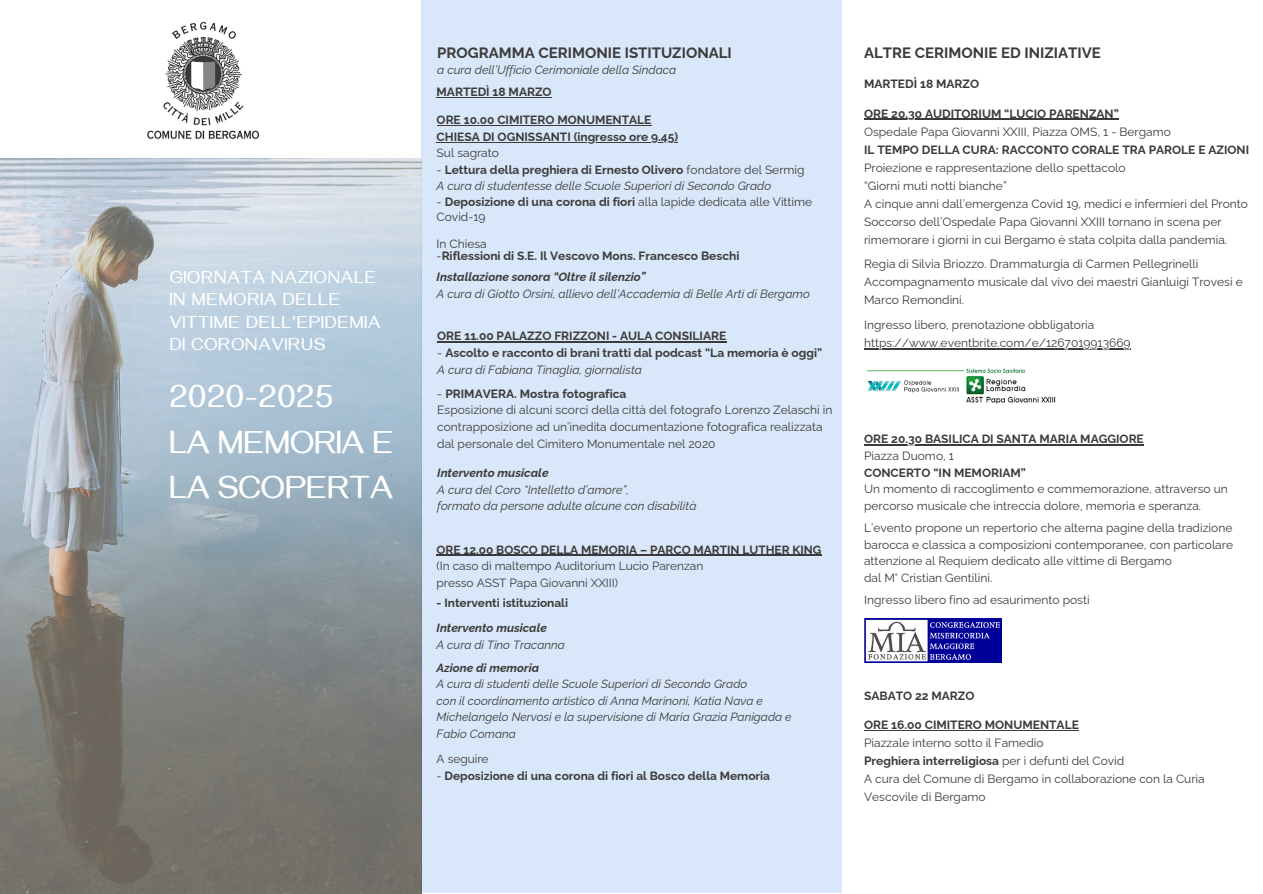
<style>
.page{position:relative;width:1263px;height:894px;background:#fff}
.page>*{position:absolute;margin:0;border:0;box-sizing:border-box;transform-origin:0 0}
.t1{font:700 33.15px/45.5px "Gayathri";color:#fff}
.t2{font:700 18px/22.5px "Gayathri";letter-spacing:.05em;color:#fff}
.t3{font:700 15px "Raleway";color:#3d3b3a}
.t4{font:12px/18px "Raleway";color:#3d3b3a}
.t5{font:700 12px "Raleway";color:#3d3b3a}
.t6{font:italic 12px "Raleway";color:#3d3b3a}
.t7{font:italic 700 12px "Raleway";color:#3d3b3a}
.t8{font:italic 11.85px "Raleway";color:#3d3b3a}
.t9{font:700 11.85px "Raleway";color:#3d3b3a}
.t10{font:11.85px "Raleway";color:#3d3b3a}
.t11{font:italic 700 11.85px "Raleway";color:#3d3b3a}
.s1{font-weight:400}
.s2{font-weight:700}
</style>
<div class="page">
<div style="left:421px;top:0;width:464px;height:892px;background:#d8e7f9"></div>
<img style="left:0;top:158px;width:421px;height:735px">
<img style="left:147px;top:22px;width:112px;height:117px">
<div style="left:842px;top:0;width:421px;height:893px;background:#fff"></div>
<hr style="left:864px;top:118px;width:255px;height:1px;background:#3d3b3a">
<hr style="left:864px;top:348px;width:267px;height:1px;background:#3d3b3a">
<img style="left:867px;top:368px;width:189px;height:36px">
<hr style="left:864px;top:729px;width:215px;height:1px;background:#3d3b3a">
<hr style="left:864px;top:444px;width:280px;height:1px;background:#3d3b3a">
<img style="left:864px;top:618px;width:137px;height:44px">
<hr style="left:437px;top:97px;width:115px;height:1px;background:#3d3b3a">
<hr style="left:437px;top:125px;width:214px;height:1px;background:#3d3b3a">
<hr style="left:437px;top:142px;width:241px;height:1px;background:#3d3b3a">
<hr style="left:437px;top:341px;width:289px;height:1px;background:#3d3b3a">
<hr style="left:437px;top:554px;width:385px;height:1px;background:#3d3b3a">
<p class="t2" style="left:170px;top:269px;width:212px">GIORNATA NAZIONALE<br>IN MEMORIA DELLE<br>VITTIME DELL'EPIDEMIA<br>DI CORONAVIRUS</p>
<p class="t1" style="left:169px;top:380px;width:226px">2020-2025<br>LA MEMORIA E<br>LA SCOPERTA</p>
<p class="t3" style="left:437px;top:44px;width:296px">PROGRAMMA CERIMONIE ISTITUZIONALI</p>
<p class="t6" style="left:437px;top:63px;width:241px">a cura dell’Ufficio Cerimoniale della Sindaca</p>
<p class="t5" style="left:437px;top:85px;width:117px">MARTEDÌ 18 MARZO</p>
<p class="t5" style="left:437px;top:113px;width:216px">ORE 10.00 CIMITERO MONUMENTALE</p>
<p class="t5" style="left:437px;top:130px;width:243px">CHIESA DI OGNISSANTI (ingresso ore 9.45)</p>
<p class="t4" style="left:437px;top:144px;width:64px">Sul sagrato</p>
<p class="t5" style="left:437px;top:163px;width:370px"><span class="s1">-</span> Lettura della preghiera di Ernesto Olivero <span class="s1">fondatore del Sermig</span></p>
<p class="t6" style="left:437px;top:179px;width:336px">A cura di studentesse delle Scuole Superiori di Secondo Grado</p>
<p class="t4" style="left:437px;top:194px;width:377px;line-height:15px">- <span class="s2">Deposizione di una corona di fiori</span> alla lapide dedicata alle Vittime<br>Covid-19</p>
<h3 class="t4" style="left:437px;top:234px;width:52px">In Chiesa</h3>
<h4 class="t5" style="left:437px;top:248px;width:304px"><span class="s1">-</span>Riflessioni di S.E. Il Vescovo Mons. Francesco Beschi</h4>
<p class="t7" style="left:437px;top:270px;width:211px">Installazione sonora “Oltre il silenzio”</p>
<p class="t6" style="left:437px;top:286px;width:375px">A cura di Giotto Orsini, allievo dell’Accademia di Belle Arti di Bergamo</p>
<p class="t5" style="left:437px;top:329px;width:291px">ORE 11.00 PALAZZO FRIZZONI - AULA CONSILIARE</p>
<p class="t5" style="left:437px;top:346px;width:386px"><span class="s1">-</span> Ascolto e racconto di brani tratti dal podcast “La memoria è oggi”</p>
<p class="t6" style="left:437px;top:362px;width:206px">A cura di Fabiana Tinaglia, giornalista</p>
<p class="t5" style="left:437px;top:386px;width:191px"><span class="s1">-</span> PRIMAVERA. Mostra fotografica</p>
<p class="t4" style="left:437px;top:402px;width:397px;line-height:16.6px">Esposizione di alcuni scorci della città del fotografo Lorenzo Zelaschi in contrapposizione ad un’inedita documentazione fotografica realizzata</p>
<p class="t4" style="left:437px;top:434px;width:280px">dal personale del Cimitero Monumentale nel 2020</p>
<p class="t7" style="left:437px;top:465px;width:113px">Intervento musicale</p>
<p class="t6" style="left:437px;top:482px;width:193px">A cura del Coro “Intelletto d’amore”,</p>
<p class="t6" style="left:437px;top:499px;width:261px">formato da persone adulte alcune con disabilità</p>
<p class="t9" style="left:437px;top:542px;width:386px">ORE 12.00 BOSCO DELLA MEMORIA – PARCO MARTIN LUTHER KING</p>
<p class="t10" style="left:437px;top:558px;width:268px">(In caso di maltempo Auditorium Lucio Parenzan</p>
<p class="t10" style="left:437px;top:575px;width:183px">presso ASST Papa Giovanni XXIII)</p>
<p class="t9" style="left:437px;top:595px;width:133px">- Interventi istituzionali</p>
<p class="t11" style="left:437px;top:621px;width:112px">Intervento musicale</p>
<p class="t8" style="left:437px;top:637px;width:130px">A cura di Tino Tracanna</p>
<p class="t11" style="left:437px;top:660px;width:104px">Azione di memoria</p>
<h4 class="t8" style="left:437px;top:676px;width:312px">A cura di studenti delle Scuole Superiori di Secondo Grado</h4>
<p class="t8" style="left:437px;top:693px;width:328px">con il coordinamento artistico di Anna Marinoni, Katia Nava e</p>
<p class="t8" style="left:437px;top:709px;width:357px">Michelangelo Nervosi e la supervisione di Maria Grazia Panigada e</p>
<p class="t8" style="left:437px;top:726px;width:81px">Fabio Comana</p>
<p class="t10" style="left:437px;top:751px;width:54px">A seguire</p>
<p class="t9" style="left:437px;top:768px;width:335px"><span class="s1">-</span> Deposizione di una corona di fiori al Bosco della Memoria</p>
<h4 class="t3" style="left:864px;top:44px;width:238px">ALTRE CERIMONIE ED INIZIATIVE</h4>
<p class="t5" style="left:864px;top:77px;width:117px">MARTEDÌ 18 MARZO</p>
<p class="t5" style="left:864px;top:106px;width:256px">ORE 20.30 AUDITORIUM “LUCIO PARENZAN”</p>
<p class="t4" style="left:864px;top:122px;width:308px">Ospedale Papa Giovanni XXIII, Piazza OMS, 1 - Bergamo</p>
<p class="t5" style="left:864px;top:142px;width:387px">IL TEMPO DELLA CURA: RACCONTO CORALE TRA PAROLE E AZIONI</p>
<p class="t4" style="left:864px;top:158px;width:263px">Proiezione e rappresentazione dello spettacolo</p>
<p class="t4" style="left:864px;top:176px;width:144px">“Giorni muti notti bianche”</p>
<p class="t4" style="left:864px;top:194px;width:385px">A cinque anni dall’emergenza Covid 19, medici e infermieri del Pronto<br>Soccorso dell’Ospedale Papa Giovanni XXIII tornano in scena per rimemorare i giorni in cui Bergamo è stata colpita dalla pandemia.</p>
<p class="t4" style="left:864px;top:255px;width:336px">Regia di Silvia Briozzo. Drammaturgia di Carmen Pellegrinelli</p>
<p class="t4" style="left:864px;top:273px;width:380px">Accompagnamento musicale dal vivo dei maestri Gianluigi Trovesi e<br>Marco Remondini.</p>
<p class="t4" style="left:864px;top:316px;width:232px">Ingresso libero, prenotazione obbligatoria</p>
<p class="t4" style="left:864px;top:334px;width:268px">https://www.eventbrite.com/e/1267019913669</p>
<p class="t5" style="left:864px;top:432px;width:281px">ORE 20.30 BASILICA DI SANTA MARIA MAGGIORE</p>
<p class="t4" style="left:864px;top:446px;width:91px">Piazza Duomo, 1</p>
<p class="t5" style="left:864px;top:465px;width:163px">CONCERTO “IN MEMORIAM”</p>
<p class="t4" style="left:864px;top:480px;width:365px;line-height:16.5px">Un momento di raccoglimento e commemorazione, attraverso un percorso musicale che intreccia dolore, memoria e speranza.</p>
<h5 class="t4" style="left:864px;top:519px;width:370px;line-height:16.5px;text-align:justify">L’evento propone un repertorio che alterna pagine della tradizione barocca e classica a composizioni contemporanee, con particolare attenzione al Requiem dedicato alle vittime di Bergamo</h5>
<p class="t4" style="left:864px;top:568px;width:130px">dal M° Cristian Gentilini.</p>
<p class="t4" style="left:864px;top:590px;width:227px">Ingresso libero fino ad esaurimento posti</p>
<p class="t5" style="left:864px;top:688px;width:112px">SABATO 22 MARZO</p>
<p class="t5" style="left:864px;top:717px;width:216px">ORE 16.00 CIMITERO MONUMENTALE</p>
<p class="t4" style="left:864px;top:733px;width:181px">Piazzale interno sotto il Famedio</p>
<p class="t5" style="left:864px;top:753px;width:262px">Preghiera interreligiosa <span class="s1">per i defunti del Covid</span></p>
<p class="t4" style="left:864px;top:769px;width:342px">A cura del Comune di Bergamo in collaborazione con la Curia<br>Vescovile di Bergamo</p>
</div>
